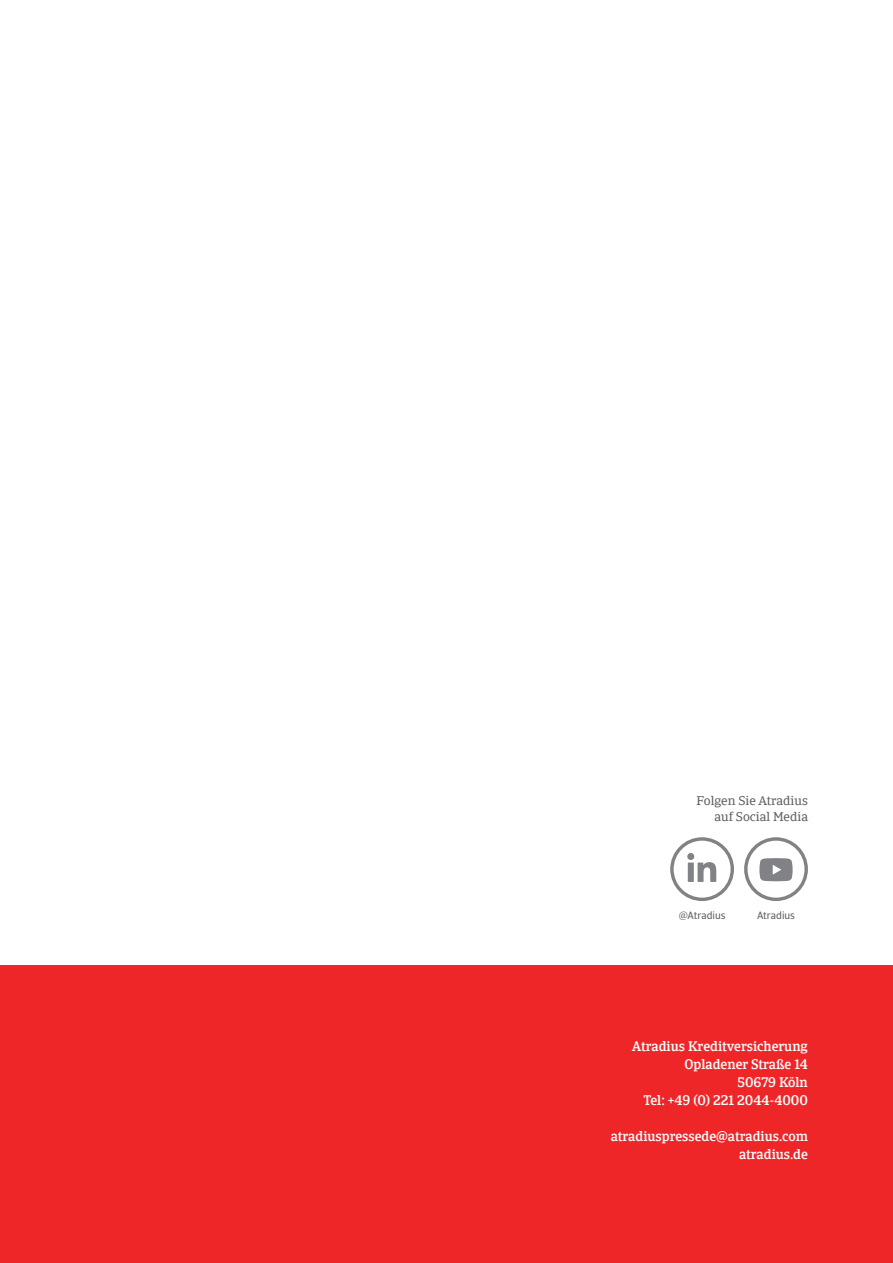
<style>
.page{position:relative;width:893px;height:1263px;background:#fff}
.page>*{position:absolute;margin:0;border:0;box-sizing:border-box;transform-origin:0 0}
.t1{font:500 13.5px/18px "Catalana";color:#fff;text-align:right}
.t2{font:12.75px/16.5px "Catalana";color:#5f5e62;text-align:right}
.t3{font:10.5px "Catalana Sans";color:#636366}
</style>
<div class="page">
<div style="left:0;top:965px;width:893px;height:298px;background:#ee2628"></div>
<svg style="left:670px;top:837px;width:64px;height:64px"></svg>
<div style="left:687px;top:853px;width:7px;height:7px;background:#808285;border-radius:50%"></div>
<svg style="left:744px;top:837px;width:64px;height:64px"></svg>
<p class="t2" style="left:697px;top:792px;width:113px">Folgen Sie Atradius auf Social Media</p>
<p class="t3" style="left:679px;top:909px;width:48px">@Atradius</p>
<p class="t3" style="left:757px;top:909px;width:39px">Atradius</p>
<p class="t1" style="left:632px;top:1037px;width:177px">Atradius Kreditversicherung<br>Opladener Straße 14<br>50679 Köln<br>Tel: +49 (0) 221 2044-4000</p>
<p class="t1" style="left:611px;top:1127px;width:199px">atradiuspressede@atradius.com atradius.de</p>
</div>
